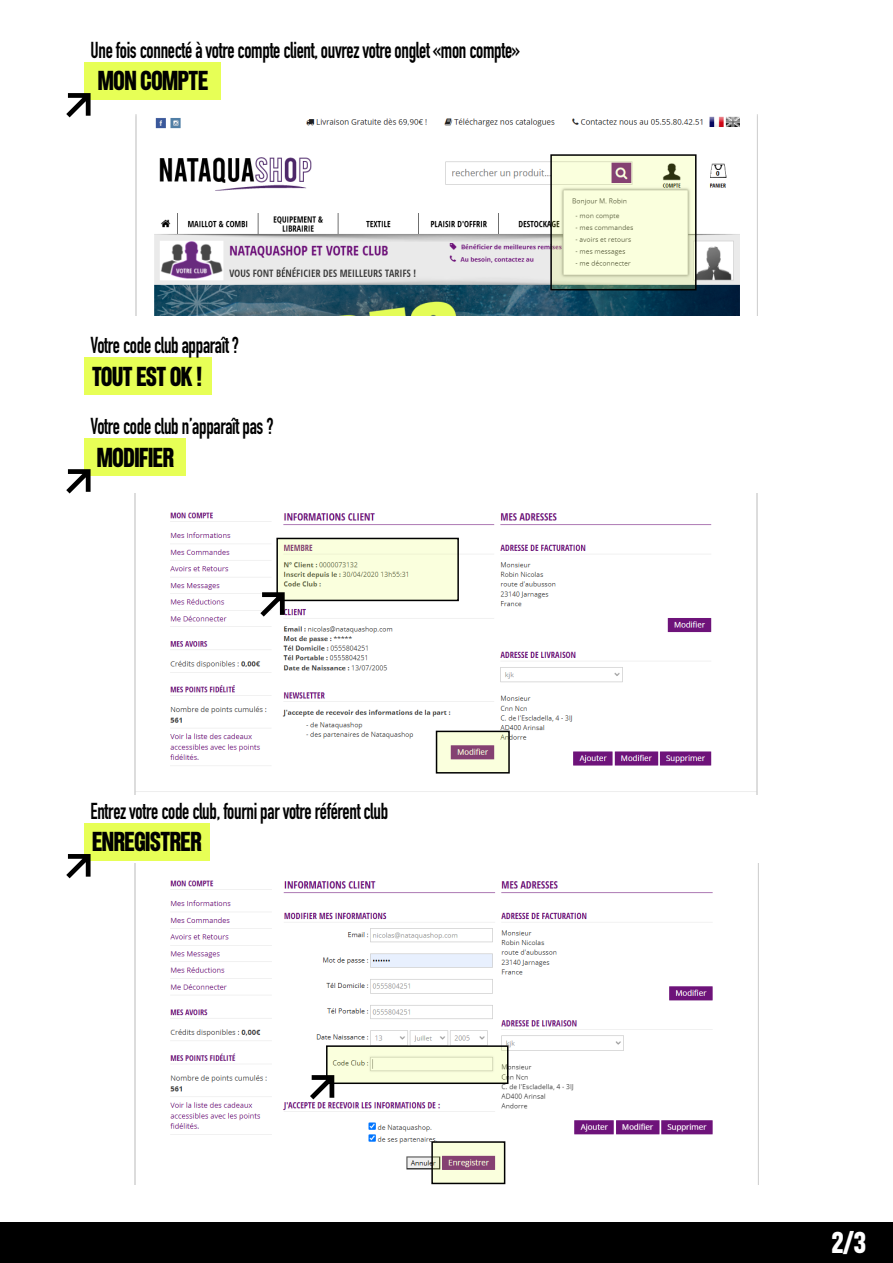
<style>
.page{position:relative;width:893px;height:1263px;background:#fff}
.page>*{position:absolute;margin:0;border:0;box-sizing:border-box;transform-origin:0 0}
.t1{font:900 30.15px "Etrusco Now Condensed";color:#fff;scale:.85 1}
.t2{font:900 27.45px "Etrusco Now Condensed";letter-spacing:-.015em;color:#000;scale:.85 1}
.t3{font:700 22.65px "DIN Condensed";letter-spacing:-.015em;color:#000;scale:.85 1}
</style>
<div class="page">
<div style="left:0;top:1222px;width:893px;height:41px;background:#000"></div>
<img style="left:135px;top:115px;width:623px;height:201px">
<svg style="left:553px;top:157px;width:140px;height:130px;fill:#faffdd"></svg>
<div style="left:550px;top:154px;width:146px;height:136px;border:2px solid #000"></div>
<div style="left:84px;top:62px;width:136px;height:38px;background:#e7ff56"></div>
<svg style="left:66px;top:93px;width:25px;height:24px"></svg>
<div style="left:84px;top:438px;width:101px;height:38px;background:#e7ff56"></div>
<svg style="left:66px;top:469px;width:25px;height:24px"></svg>
<div style="left:84px;top:358px;width:127px;height:37px;background:#e7ff56"></div>
<img style="left:135px;top:493px;width:623px;height:302px">
<svg style="left:279px;top:541px;width:177px;height:57px;fill:#faffdd"></svg>
<div style="left:276px;top:538px;width:183px;height:63px;border:2px solid #000"></div>
<svg style="left:439px;top:734px;width:68px;height:36px;fill:#faffdd"></svg>
<div style="left:436px;top:731px;width:74px;height:42px;border:2px solid #000"></div>
<svg style="left:260px;top:592px;width:25px;height:25px"></svg>
<img style="left:134px;top:863px;width:625px;height:322px">
<svg style="left:434px;top:1144px;width:68px;height:37px;fill:#faffdd"></svg>
<div style="left:431px;top:1141px;width:74px;height:43px;border:2px solid #000"></div>
<svg style="left:329px;top:1048px;width:176px;height:33px;fill:#faffdd"></svg>
<div style="left:326px;top:1045px;width:182px;height:39px;border:2px solid #000"></div>
<svg style="left:310px;top:1075px;width:24px;height:24px"></svg>
<div style="left:84px;top:823px;width:125px;height:38px;background:#e7ff56"></div>
<svg style="left:66px;top:854px;width:25px;height:24px"></svg>
<p class="t3" style="left:91px;top:34px;width:507px">Une fois connecté à votre compte client, ouvrez votre onglet «mon compte»</p>
<p class="t2" style="left:98px;top:60px;width:131px">MON COMPTE</p>
<p class="t3" style="left:91px;top:330px;width:176px">Votre code club apparaît ?</p>
<p class="t2" style="left:92px;top:355px;width:131px">TOUT EST OK !</p>
<p class="t3" style="left:91px;top:410px;width:217px">Votre code club n’apparaît pas ?</p>
<p class="t2" style="left:97px;top:436px;width:92px">MODIFIER</p>
<p class="t3" style="left:91px;top:795px;width:352px">Entrez votre code club, fourni par votre référent club</p>
<p class="t2" style="left:92px;top:821px;width:131px">ENREGISTRER</p>
<h1 class="t1" style="left:832px;top:1219px;width:42px">2/3</h1>
</div>
